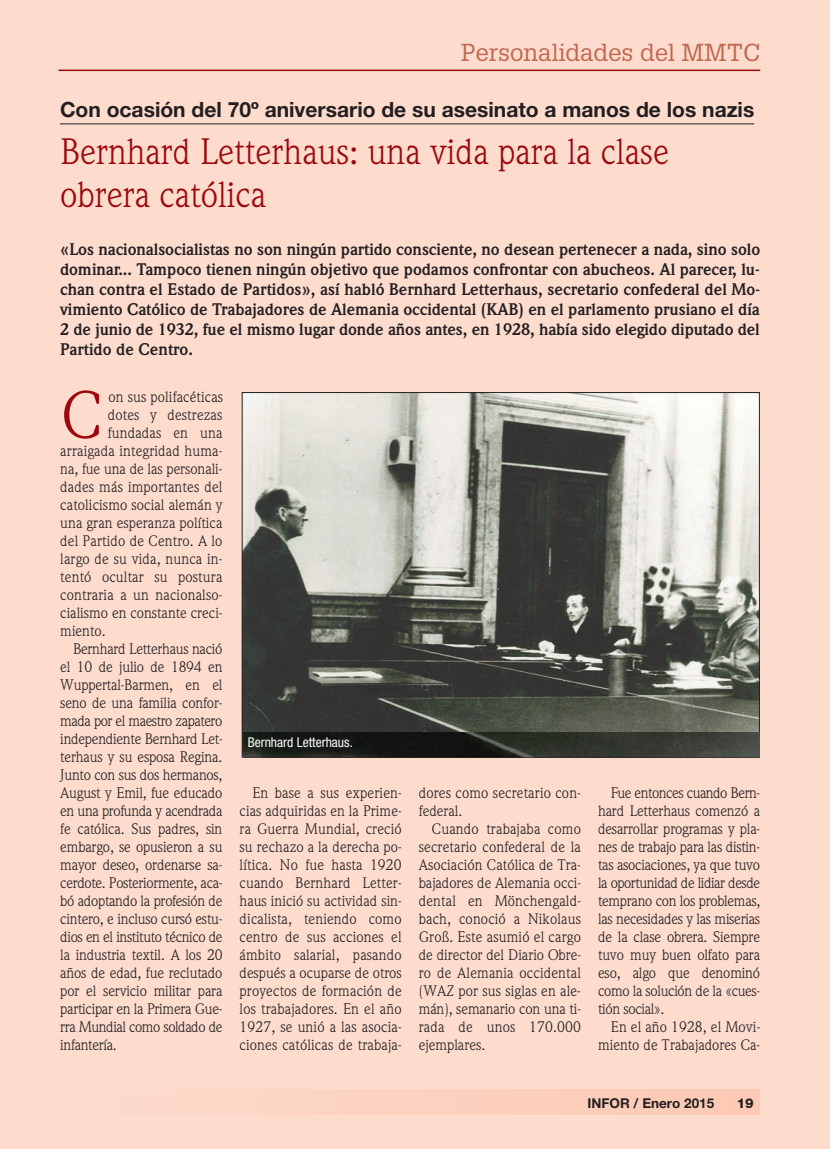
<style>
.page{position:relative;width:830px;height:1149px;background:#fff}
.page>*{position:absolute;margin:0;border:0;box-sizing:border-box;transform-origin:0 0}
.t1{font:65.55px "Weidemann Std";color:#9d070d}
.t2{font:36px/43.2px "Weidemann Std";color:#9d070d}
.t3{font:24px "Glypha LT Std";color:#c26850}
.t4{font:700 21px "Helvetica Neue";color:#231f20}
.t5{font:700 16.5px/19.8px "Weidemann Std";letter-spacing:-.01em;color:#231f20;text-align:justify}
.t6{font:15px/18px "Weidemann Std";letter-spacing:-.01em;color:#231f20;text-align:justify}
.t7{font:15px/18px "Weidemann Std";letter-spacing:.01em;color:#231f20}
.t8{font:15px "Weidemann Std";letter-spacing:-.03em;color:#231f20}
.t9{font:condensed 13.5px "Helvetica Neue";color:#fff}
.t10{font:700 13.5px "Helvetica Neue";color:#231f20}
.t11{font:800 13.5px "Helvetica Neue";color:#231f20}
</style>
<div class="page">
<div style="left:0;top:0;width:829px;height:1148px;background:#fddcce"></div>
<hr style="left:58px;top:70px;width:702px;height:1px;background:#9d070d">
<div style="left:58px;top:1089px;width:701px;height:25px;background:#fcd2c0"></div>
<hr style="left:60px;top:123px;width:693px;height:1px;background:#231f20">
<img style="left:244px;top:394px;width:513px;height:338px">
<svg style="left:243px;top:732px;width:516px;height:25px"></svg>
<img style="left:243px;top:732px;width:515px;height:24px">
<h3 class="t3" style="left:460px;top:39px;width:301px">Personalidades del MMTC</h3>
<h3 class="t4" style="left:60px;top:102px;width:695px">Con ocasión del 70º aniversario de su asesinato a manos de los nazis</h3>
<h2 class="t2" style="left:60px;top:133px;width:610px">Bernhard Letterhaus: una vida para la clase obrera católica</h2>
<p class="t5" style="left:60px;top:241px;width:701px">«Los nacionalsocialistas no son ningún partido consciente, no desean pertenecer a nada, sino solo dominar... Tampoco tienen ningún objetivo que podamos confrontar con abucheos. Al parecer, lu&shy;chan contra el Estado de Partidos», así habló Bernhard Letterhaus, secretario confederal del Mo&shy;vimiento Católico de Trabajadores de Alemania occidental (KAB) en el parlamento prusiano el día 2 de junio de 1932, fue el mismo lugar donde años antes, en 1928, había sido elegido diputado del Partido de Centro.</p>
<h1 class="t1" style="left:60px;top:391px;width:44px">C</h1>
<p class="t7" style="left:108px;top:389px;width:116px">on sus polifacéticas</p>
<p class="t7" style="left:108px;top:407px;width:116px">dotes y destrezas</p>
<p class="t7" style="left:108px;top:425px;width:116px">fundadas en una</p>
<p class="t7" style="left:60px;top:443px;width:163px">arraigada integridad huma-</p>
<p class="t6" style="left:60px;top:461px;width:163px">na, fue una de las personali-</p>
<p class="t7" style="left:60px;top:479px;width:163px">dades más importantes del</p>
<p class="t7" style="left:60px;top:497px;width:164px">catolicismo social alemán y</p>
<p class="t6" style="left:60px;top:515px;width:163px">una gran esperanza política</p>
<p class="t7" style="left:60px;top:533px;width:163px">del Partido de Centro. A lo</p>
<p class="t7" style="left:60px;top:551px;width:163px">largo de su vida, nunca in-</p>
<p class="t7" style="left:60px;top:569px;width:163px">tentó ocultar su postura</p>
<p class="t7" style="left:60px;top:587px;width:163px">contraria a un nacionalso-</p>
<p class="t6" style="left:60px;top:605px;width:164px">cialismo en constante creci-</p>
<p class="t6" style="left:60px;top:623px;width:47px">miento.</p>
<p class="t6" style="left:73px;top:641px;width:151px">Bernhard Letterhaus nació</p>
<p class="t6" style="left:60px;top:659px;width:164px">el 10 de julio de 1894 en</p>
<p class="t6" style="left:60px;top:677px;width:163px">Wuppertal-Barmen, en el</p>
<p class="t6" style="left:60px;top:695px;width:163px">seno de una familia confor-</p>
<p class="t8" style="left:60px;top:715px;width:163px">mada por el maestro zapatero</p>
<p class="t6" style="left:60px;top:731px;width:164px">independiente Bernhard Let-</p>
<p class="t6" style="left:60px;top:749px;width:163px">terhaus y su esposa Regina.</p>
<p class="t6" style="left:60px;top:767px;width:163px">Junto con sus dos hermanos,</p>
<p class="t6" style="left:60px;top:785px;width:163px">August y Emil, fue educado</p>
<p class="t6" style="left:60px;top:803px;width:164px">en una profunda y acendrada</p>
<p class="t6" style="left:60px;top:821px;width:163px">fe católica. Sus padres, sin</p>
<p class="t6" style="left:60px;top:839px;width:164px">embargo, se opusieron a su</p>
<p class="t6" style="left:60px;top:857px;width:163px">mayor deseo, ordenarse sa-</p>
<p class="t6" style="left:60px;top:875px;width:163px">cerdote. Posteriormente, aca-</p>
<p class="t6" style="left:60px;top:893px;width:164px">bó adoptando la profesión de</p>
<p class="t6" style="left:60px;top:911px;width:163px">cintero, e incluso cursó estu-</p>
<p class="t6" style="left:60px;top:929px;width:164px">dios en el instituto técnico de</p>
<p class="t6" style="left:60px;top:947px;width:163px">la industria textil. A los 20</p>
<p class="t6" style="left:60px;top:965px;width:163px">años de edad, fue reclutado</p>
<p class="t6" style="left:60px;top:983px;width:164px">por el servicio militar para</p>
<p class="t6" style="left:60px;top:1001px;width:163px">participar en la Primera Gue-</p>
<p class="t8" style="left:60px;top:1021px;width:163px">rra Mundial como soldado de</p>
<p class="t6" style="left:60px;top:1037px;width:58px">infantería.</p>
<p class="t9" style="left:247px;top:737px;width:107px">Bernhard Letterhaus.</p>
<p class="t6" style="left:239px;top:785px;width:164px;text-indent:13px">En base a sus experien&shy;cias adquiridas en la Prime&shy;ra Guerra Mundial, creció su rechazo a la derecha po&shy;lítica. No fue hasta 1920 cuando Bernhard Letter&shy;haus inició su actividad sin&shy;dicalista, teniendo como centro de sus acciones el ámbito salarial, pasando después a ocuparse de otros proyectos de formación de los trabajadores. En el año 1927, se unió a las asocia&shy;ciones católicas de trabaja-</p>
<p class="t7" style="left:418px;top:785px;width:163px">dores como secretario con&shy;federal.</p>
<p class="t6" style="left:418px;top:821px;width:164px;text-indent:13px">Cuando trabajaba como secretario confederal de la Asociación Católica de Tra&shy;bajadores de Alemania occi&shy;dental en Mönchengald&shy;bach, conoció a Nikolaus Groß. Este asumió el cargo de director del Diario Obre&shy;ro de Alemania occidental (WAZ por sus siglas en ale&shy;mán), semanario con una ti&shy;rada de unos 170.000 ejemplares.</p>
<p class="t6" style="left:597px;top:785px;width:164px;text-indent:13px">Fue entonces cuando Bern&shy;hard Letterhaus comenzó a desarrollar programas y pla&shy;nes de trabajo para las distin&shy;tas asociaciones, ya que tuvo la oportunidad de lidiar desde temprano con los problemas, las necesidades y las miserias de la clase obrera. Siempre tuvo muy buen olfato para eso, algo que denominó como la solución de la «cues&shy;tión social».</p>
<p class="t6" style="left:597px;top:1019px;width:164px;text-align:right">En el año 1928, el Movi&shy;miento de Trabajadores Ca-</p>
<p class="t10" style="left:587px;top:1097px;width:128px">INFOR / Enero 2015</p>
<p class="t11" style="left:736px;top:1097px;width:19px">19</p>
</div>
